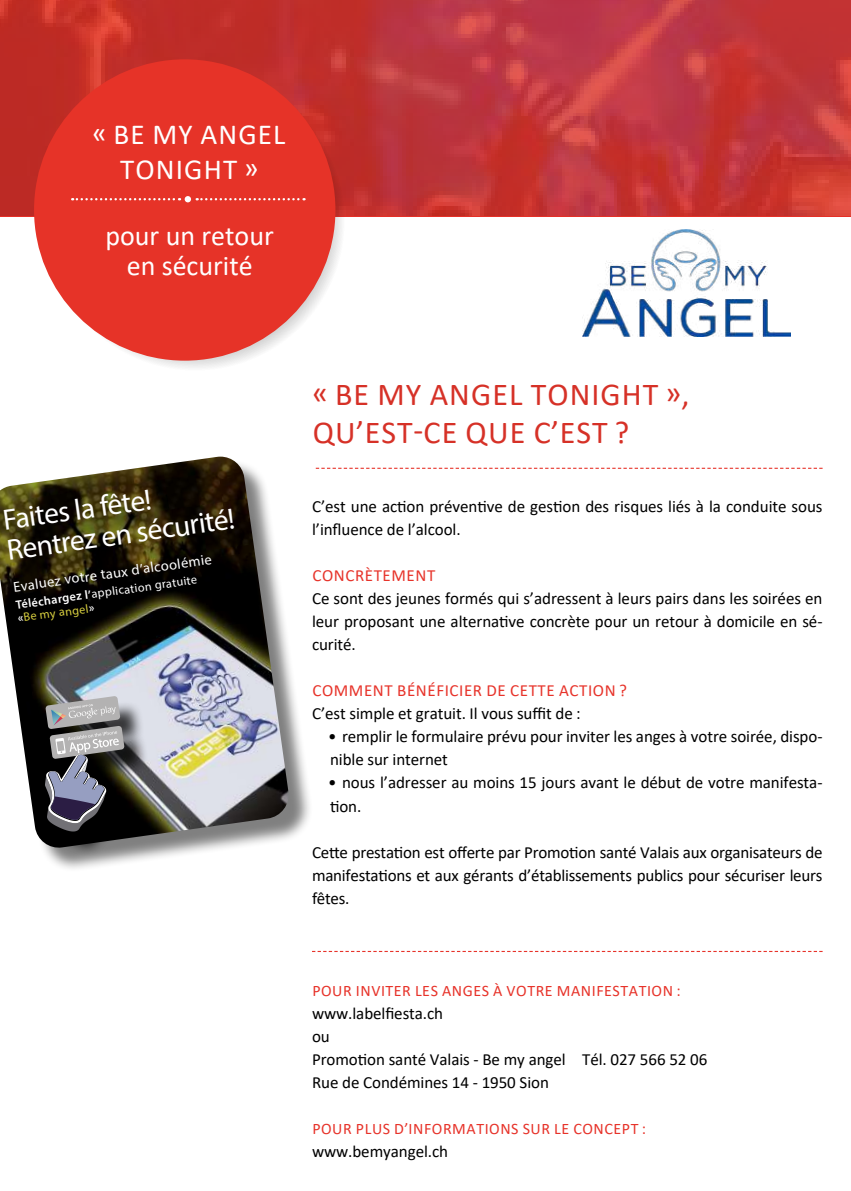
<style>
.page{position:relative;width:851px;height:1191px;background:#fff}
.page>*{position:absolute;margin:0;border:0;box-sizing:border-box;transform-origin:0 0}
.t1{font:32px/38.4px "Calibri";letter-spacing:.035em;color:#d63127}
.t2{font:29.4px/30.6px "Myriad Pro";color:#fff}
.t3{font:29.2px/35px "Calibri";letter-spacing:.04em;color:#fff;text-align:center}
.t4{font:28px/30px "Calibri";color:#fff;text-align:center}
.t5{font:17px/23px "Calibri";letter-spacing:-.005em;color:#000}
.t6{font:17px "Calibri";letter-spacing:.035em;color:#e7332a}
.t7{font:16px "Calibri";letter-spacing:.035em;color:#e7332a}
.t8{font:14.4px "Myriad Pro";color:#fff}
.t9{font:12.2px/13.6px "Myriad Pro";color:#fff}
.s1{font-weight:600}
.s2{color:#d7ce3f}
</style>
<div class="page">
<div style="left:0;top:460px;width:313px;height:412px;background:#000;opacity:.5"></div>
<img style="left:0;top:456px;width:290px;height:393px">
<div style="left:8px;top:493px;width:250px;height:90px;background:#000;opacity:.75"></div>
<div style="left:12px;top:554px;width:209px;height:77px;background:#000;opacity:.5"></div>
<div style="left:49px;top:700px;width:95px;height:53px;background:#000;opacity:.75"></div>
<div style="left:53px;top:729px;width:96px;height:54px;background:#000;opacity:.75"></div>
<div style="left:48px;top:758px;width:83px;height:98px;background:#000;opacity:.75"></div>
<svg style="left:45px;top:696px;width:79px;height:135px;background:#6a6a6f"></svg>
<img style="left:583px;top:230px;width:206px;height:107px">
<svg style="left:316px;top:468px;width:506px;height:1px"></svg>
<svg style="left:312px;top:951px;width:510px;height:1px"></svg>
<img style="left:0;top:0;width:850px;height:215px">
<svg style="left:44px;top:70px;width:301px;height:301px"></svg>
<div style="left:34px;top:59px;width:301px;height:302px;background:#e63328;border-radius:50%"></div>
<svg style="left:197px;top:198px;width:107px;height:2px"></svg>
<svg style="left:72px;top:196px;width:119px;height:6px"></svg>
<h3 class="t3" style="left:92px;top:116px;width:195px">« BE MY ANGEL<br>TONIGHT »</h3>
<h3 class="t4" style="left:105px;top:219px;width:170px">pour un retour en sécurité</h3>
<h2 class="t2" style="left:1px;top:504px;width:231px;rotate:-8deg">Faites la fête!<br>Rentrez en sécurité!</h2>
<p class="t8" style="left:12px;top:578px;width:202px;rotate:-8deg">Evaluez votre taux d’alcoolémie</p>
<p class="t9" style="left:15px;top:598px;width:184px;rotate:-8deg"><span class="s1">Téléchargez l’</span>application gratuite <span class="s1">«</span><span class="s2">Be my angel</span><span class="s1">»</span></p>
<h1 class="t1" style="left:312px;top:374px;width:379px">« BE MY ANGEL TONIGHT »,<br>QU’EST-CE QUE C’EST ?</h1>
<p class="t5" style="left:312px;top:495px;width:512px">C’est une action préventive de gestion des risques liés à la conduite sous l’influence de l’alcool.</p>
<p class="t6" style="left:312px;top:564px;width:124px">CONCRÈTEMENT</p>
<p class="t5" style="left:312px;top:587px;width:512px;text-align:justify">Ce sont des jeunes formés qui s’adressent à leurs pairs dans les soirées en leur proposant une alternative concrète pour un retour à domicile en sé&shy;curité.</p>
<p class="t6" style="left:312px;top:679px;width:316px">COMMENT BÉNÉFICIER DE CETTE ACTION ?</p>
<p class="t5" style="left:312px;top:702px;width:270px">C’est simple et gratuit. Il vous suffit de :</p>
<p class="t5" style="left:328px;top:725px;width:496px">• remplir le formulaire prévu pour inviter les anges à votre soirée, dispo&shy;nible sur internet</p>
<p class="t5" style="left:328px;top:771px;width:496px">• nous l’adresser au moins 15 jours avant le début de votre manifesta&shy;tion.</p>
<p class="t5" style="left:312px;top:840px;width:512px;text-align:justify">Cette prestation est offerte par Promotion santé Valais aux organisateurs de manifestations et aux gérants d’établissements publics pour sécuriser leurs fêtes.</p>
<p class="t7" style="left:312px;top:979px;width:370px">POUR INVITER LES ANGES À VOTRE MANIFESTATION :</p>
<p class="t5" style="left:312px;top:1001px;width:397px">www.labelfiesta.ch<br>ou<br>Promotion santé Valais - Be my angel Tél. 027 566 52 06<br>Rue de Condémines 14 - 1950 Sion</p>
<p class="t7" style="left:312px;top:1117px;width:335px">POUR PLUS D’INFORMATIONS SUR LE CONCEPT :</p>
<p class="t5" style="left:312px;top:1139px;width:137px">www.bemyangel.ch</p>
</div>
